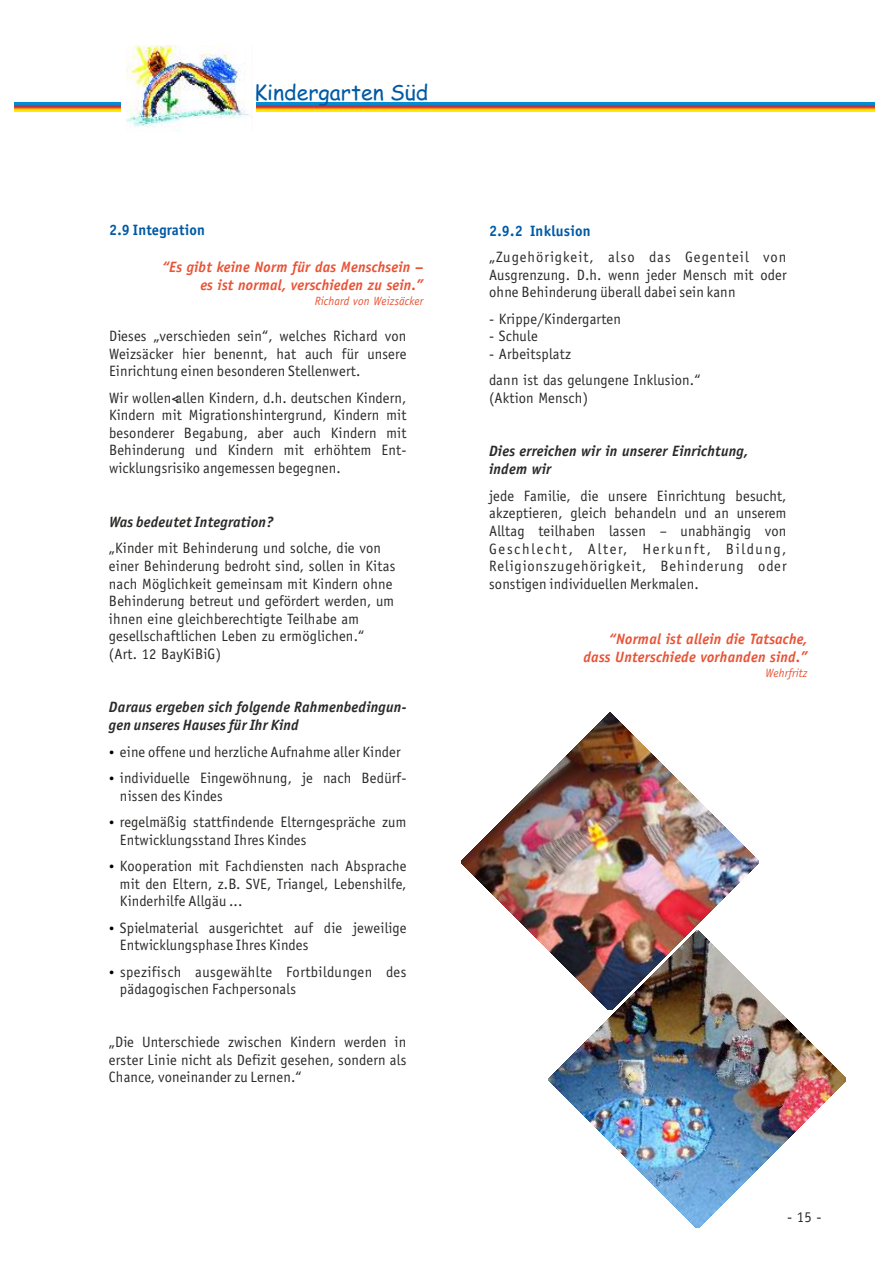
<style>
.page{position:relative;width:893px;height:1263px;background:#fff}
.page>*{position:absolute;margin:0;border:0;box-sizing:border-box;transform-origin:0 0}
.t1{font:21.3px "Comic Sans MS";color:#005aa5}
.t2{font:15px/17.5px "Officina Sans";color:#2b2a29}
.t3{font:italic 700 15px/18px "Officina Sans";color:#2b2a29}
.t4{font:italic 700 15px/18px "Officina Sans";color:#e95336;text-align:right}
.t5{font:700 15px "Officina Sans";color:#005aa5}
.t6{font:italic 12px "Officina Sans";color:#e95336}
</style>
<div class="page">
<img style="left:127px;top:45px;width:126px;height:86px">
<svg style="left:15px;top:103px;width:105px;height:8px"></svg>
<svg style="left:256px;top:103px;width:618px;height:8px;background:#9f8652"></svg>
<img style="left:461px;top:712px;width:298px;height:238px">
<img style="left:548px;top:930px;width:298px;height:297px">
<p class="t5" style="left:109px;top:224px;width:98px">2.9 Integration</p>
<h1 class="t1" style="left:254px;top:83px;width:176px">Kindergarten Süd</h1>
<p class="t4" style="left:162px;top:259px;width:263px">“Es gibt keine Norm für das Menschsein – es ist normal, verschieden zu sein.”</p>
<p class="t6" style="left:315px;top:296px;width:110px">Richard von Weizsäcker</p>
<p class="t2" style="left:109px;top:328px;width:299px;text-align:justify">Dieses „verschieden sein“, welches Richard von Weizsäcker hier benennt, hat auch für unsere Einrichtung einen besonderen Stellenwert.</p>
<p class="t2" style="left:109px;top:390px;width:299px;text-align:justify">Wir wollen&lt;allen Kindern, d.h. deutschen Kindern, Kindern mit Migrationshintergrund, Kindern mit besonderer Begabung, aber auch Kindern mit Behinderung und Kindern mit erhöhtem Ent&shy;wicklungsrisiko angemessen begegnen.</p>
<p class="t3" style="left:109px;top:514px;width:166px">Was bedeutet Integration?</p>
<p class="t2" style="left:109px;top:541px;width:288px">„Kinder mit Behinderung und solche, die von einer Behinderung bedroht sind, sollen in Kitas nach Möglichkeit gemeinsam mit Kindern ohne Behinderung betreut und gefördert werden, um ihnen eine gleichberechtigte Teilhabe am gesellschaftlichen Leben zu ermöglichen.“ (Art. 12 BayKiBiG)</p>
<p class="t3" style="left:109px;top:699px;width:299px">Daraus ergeben sich folgende Rahmenbedingun&shy;gen unseres Hauses für Ihr Kind</p>
<p class="t2" style="left:120px;top:740px;width:288px;line-height:26.4px">eine offene und herzliche Aufnahme aller Kinder individuelle Eingewöhnung, je nach Bedürf-</p>
<p class="t2" style="left:120px;top:783px;width:288px;line-height:26.4px">nissen des Kindes<br>regelmäßig stattfindende Elterngespräche zum</p>
<p class="t2" style="left:120px;top:827px;width:288px;line-height:26.4px">Entwicklungsstand Ihres Kindes<br>Kooperation mit Fachdiensten nach Absprache</p>
<p class="t2" style="left:120px;top:876px;width:288px">mit den Eltern, z.B. SVE, Triangel, Lebenshilfe,<br>Kinderhilfe Allgäu ...</p>
<p class="t2" style="left:120px;top:920px;width:288px">Spielmaterial ausgerichtet auf die jeweilige<br>Entwicklungsphase Ihres Kindes</p>
<p class="t2" style="left:120px;top:964px;width:288px">spezifisch ausgewählte Fortbildungen des pädagogischen Fachpersonals</p>
<p class="t2" style="left:109px;top:1034px;width:299px;text-align:justify">„Die Unterschiede zwischen Kindern werden in erster Linie nicht als Defizit gesehen, sondern als Chance, voneinander zu Lernen.“</p>
<p class="t5" style="left:489px;top:225px;width:103px">2.9.2 Inklusion</p>
<p class="t2" style="left:489px;top:249px;width:299px;text-align:justify">„Zugehörigkeit, also das Gegenteil von Ausgrenzung. D.h. wenn jeder Mensch mit oder ohne Behinderung überall dabei sein kann</p>
<p class="t2" style="left:489px;top:311px;width:134px">- Krippe/Kindergarten</p>
<p class="t2" style="left:489px;top:329px;width:50px">- Schule</p>
<p class="t2" style="left:489px;top:342px;width:213px;line-height:26.4px">- Arbeitsplatz<br>dann ist das gelungene Inklusion.“</p>
<p class="t2" style="left:489px;top:390px;width:101px">(Aktion Mensch)</p>
<p class="t3" style="left:489px;top:443px;width:261px">Dies erreichen wir in unserer Einrichtung, indem wir</p>
<p class="t2" style="left:489px;top:488px;width:299px;text-align:justify">jede Familie, die unsere Einrichtung besucht, akzeptieren, gleich behandeln und an unserem Alltag teilhaben lassen – unabhängig von Geschlecht, Alter, Herkunft, Bildung, Religionszugehörigkeit, Behinderung oder sonstigen individuellen Merkmalen.</p>
<p class="t4" style="left:583px;top:631px;width:226px">“Normal ist allein die Tatsache, dass Unterschiede vorhanden sind.”</p>
<p class="t6" style="left:765px;top:668px;width:44px">Wehrfritz</p>
<p class="t2" style="left:787px;top:1209px;width:36px">- 15 -</p>
</div>
